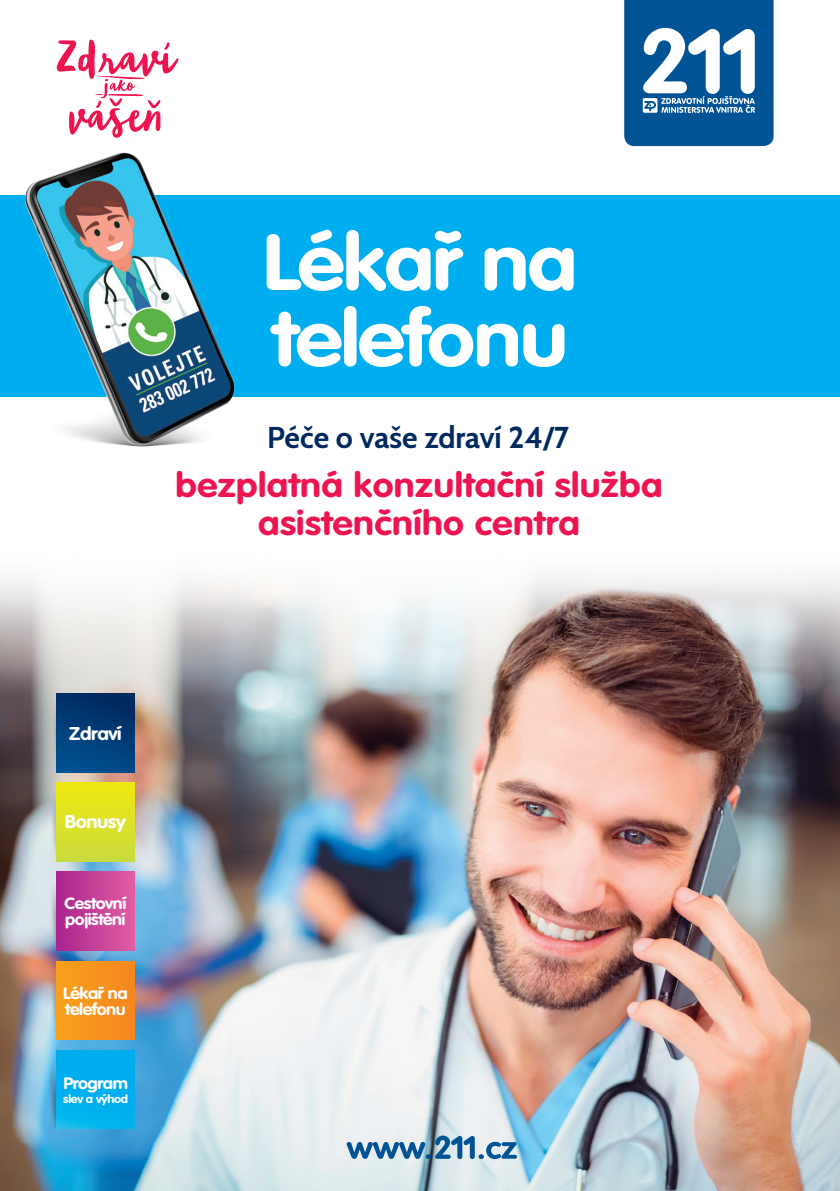
<style>
.page{position:relative;width:840px;height:1191px;background:#fff}
.page>*{position:absolute;margin:0;border:0;box-sizing:border-box;transform-origin:0 0}
.t1{font:700 78px/76px "VAG Rounded LT Pro";letter-spacing:-.02em;color:#fff;scale:1.11 1}
.t2{font:700 34px/38px "VAG Rounded LT Pro";letter-spacing:.01em;color:#ed144f;text-align:center;scale:1.1 1}
.t3{font:700 30px "Cabin";color:#002960}
.t4{font:700 18.2px "VAG Rounded LT Pro";letter-spacing:-.025em;color:#fff;scale:1.1 1}
.t5{font:700 16.2px/16.2px "VAG Rounded LT Pro";letter-spacing:-.025em;color:#fff;scale:1.1 1}
.t6{font:700 16px/16px "VAG Rounded LT Pro";letter-spacing:-.025em;color:#fff;scale:1.1 1}
.t7{font:700 11.6px "VAG Rounded LT Pro";letter-spacing:-.025em;color:#fff;scale:1.1 1}
</style>
<div class="page">
<img style="left:0;top:578px;width:839px;height:613px">
<div style="left:0;top:196px;width:839px;height:201px;background:#00aeef"></div>
<svg style="left:57px;top:40px;width:121px;height:98px"></svg>
<svg style="left:346px;top:1135px;width:170px;height:24px;background:#85abc7"></svg>
<svg style="left:624px;top:0;width:149px;height:146px"></svg>
<img style="left:53px;top:701px;width:3px;height:71px">
<div style="left:56px;top:693px;width:78px;height:79px;background:linear-gradient(to bottom,#00295f,#004f8e)"></div>
<img style="left:52px;top:790px;width:4px;height:71px">
<div style="left:56px;top:783px;width:78px;height:78px;background:linear-gradient(to bottom,#eee80f,#cbdb3e)"></div>
<img style="left:51px;top:880px;width:5px;height:70px">
<div style="left:56px;top:872px;width:78px;height:78px;background:linear-gradient(to right,#a8248f,#e05da1)"></div>
<img style="left:51px;top:969px;width:5px;height:70px">
<div style="left:56px;top:961px;width:78px;height:78px;background:#f7941d"></div>
<img style="left:49px;top:1058px;width:7px;height:70px">
<div style="left:56px;top:1050px;width:78px;height:78px;background:#00aeef"></div>
<img style="left:15px;top:152px;width:226px;height:295px">
<h1 class="t1" style="left:262px;top:226px;width:284px">Lékař na telefonu</h1>
<p class="t3" style="left:267px;top:414px;width:303px">Péče o vaše zdraví 24/7</p>
<p class="t2" style="left:175px;top:467px;width:444px">bezplatná konzultační služba asistenčního centra</p>
<p class="t4" style="left:69px;top:722px;width:50px">Zdraví</p>
<p class="t4" style="left:65px;top:810px;width:57px">Bonusy</p>
<p class="t6" style="left:64px;top:895px;width:58px">Cestovní pojištění</p>
<p class="t5" style="left:63px;top:985px;width:60px">Lékař na telefonu</p>
<p class="t5" style="left:63px;top:1075px;width:60px">Program</p>
<p class="t7" style="left:63px;top:1091px;width:60px">slev a výhod</p>
</div>
